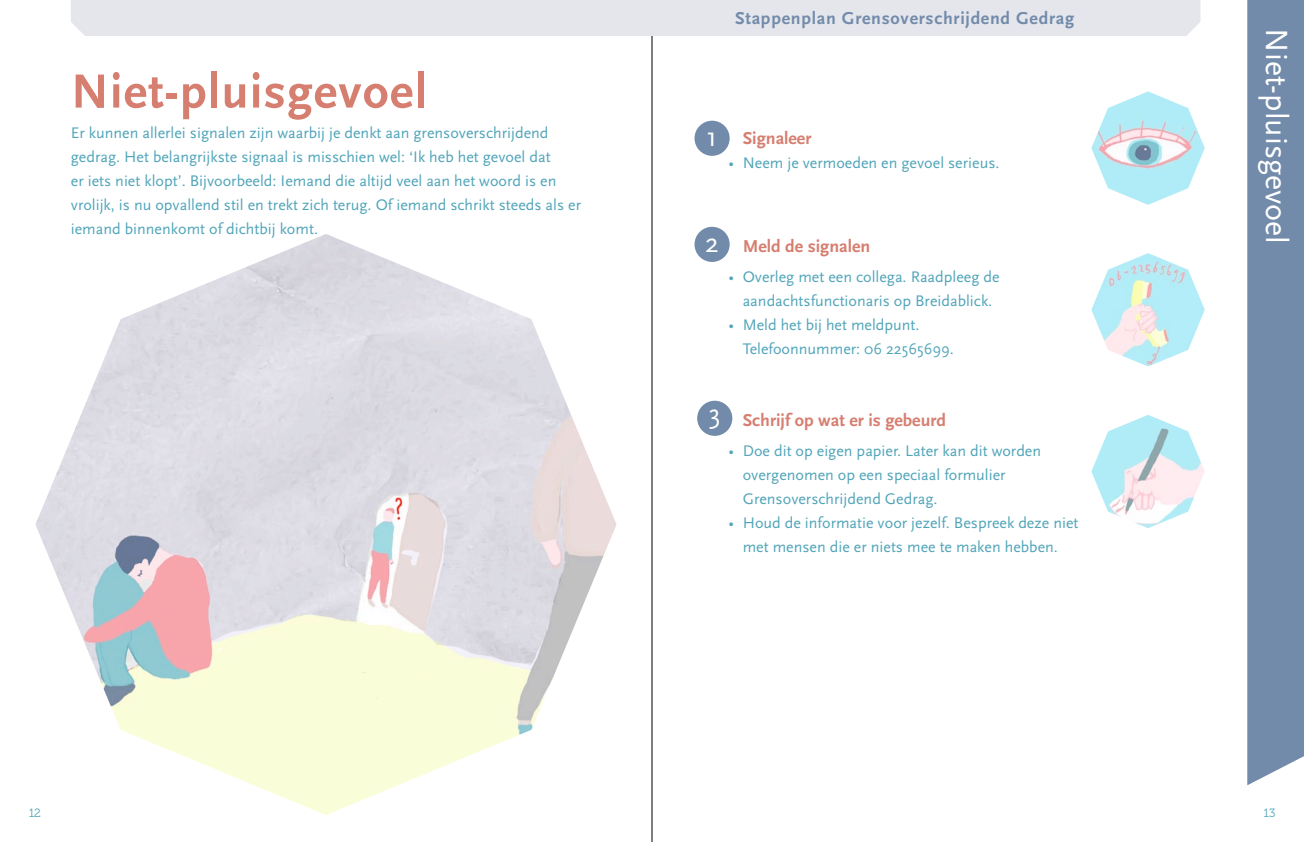
<style>
.page{position:relative;width:1304px;height:842px;background:#fff}
.page>*{position:absolute;margin:0;border:0;box-sizing:border-box;transform-origin:0 0}
.t1{font:700 50px "Scala Sans";letter-spacing:.025em;color:#d67e70}
.t2{font:32px "Scala Sans";color:#fff}
.t3{font:28px "Scala Sans";color:#fff}
.t4{font:700 18px "Scala Sans";color:#d67e70}
.t5{font:700 18px "Scala Sans";letter-spacing:.04em;color:#728baa}
.t6{font:16px/24px "Scala Sans";color:#51a5b9}
.t7{font:12px "Museo 300";color:#51a5b9}
</style>
<div class="page">
<img style="left:35px;top:234px;width:582px;height:581px">
<hr style="left:652px;top:1px;width:1px;height:841px;background:#000">
<div style="left:71px;top:1px;width:1129px;height:35px;background:#e4e6ec"></div>
<div style="left:694px;top:121px;width:36px;height:35px;background:#728baa;border-radius:50%"></div>
<div style="left:694px;top:227px;width:36px;height:35px;background:#728baa;border-radius:50%"></div>
<div style="left:697px;top:401px;width:35px;height:35px;background:#728baa;border-radius:50%"></div>
<div style="left:1247px;top:1px;width:56px;height:784px;background:#728baa"></div>
<img style="left:1091px;top:415px;width:114px;height:113px">
<img style="left:1091px;top:253px;width:114px;height:113px">
<img style="left:1091px;top:91px;width:114px;height:114px">
<h1 class="t1" style="left:71px;top:64px;width:357px">Niet-pluisgevoel</h1>
<p class="t6" style="left:71px;top:121px;width:512px">Er kunnen allerlei signalen zijn waarbij je denkt aan grensoverschrijdend gedrag. Het belangrijkste signaal is misschien wel: ‘Ik heb het gevoel dat<br>er iets niet klopt’. Bijvoorbeeld: Iemand die altijd veel aan het woord is en vrolijk, is nu opvallend stil en trekt zich terug. Of iemand schrikt steeds als er iemand binnenkomt of dichtbij komt.</p>
<p class="t5" style="left:735px;top:8px;width:341px">Stappenplan Grensoverschrijdend Gedrag</p>
<h3 class="t3" style="left:707px;top:122px;width:12px">1</h3>
<p class="t4" style="left:743px;top:128px;width:70px">Signaleer</p>
<p class="t6" style="left:729px;top:151px;width:272px">• Neem je vermoeden en gevoel serieus.</p>
<h3 class="t3" style="left:705px;top:228px;width:15px">2</h3>
<p class="t4" style="left:743px;top:236px;width:129px">Meld de signalen</p>
<p class="t6" style="left:729px;top:265px;width:273px;text-align:center">• Overleg met een collega. Raadpleeg de aandachtsfunctionaris op Breidablick.</p>
<p class="t6" style="left:743px;top:313px;width:213px;text-indent:-14px">• Meld het bij het meldpunt.<br>Telefoonnummer: 06 22565699.</p>
<h3 class="t3" style="left:709px;top:399px;width:14px">3</h3>
<p class="t4" style="left:743px;top:410px;width:205px">Schrijf op wat er is gebeurd</p>
<p class="t6" style="left:743px;top:439px;width:300px;text-indent:-14px">• Doe dit op eigen papier. Later kan dit worden overgenomen op een speciaal formulier<br>Grensoverschrijdend Gedrag.</p>
<p class="t6" style="left:729px;top:511px;width:351px;text-align:center">• Houd de informatie voor jezelf. Bespreek deze niet met mensen die er niets mee te maken hebben.</p>
<h2 class="t2" style="left:1294px;top:28px;width:217px;rotate:90deg">Niet-pluisgevoel</h2>
<p class="t7" style="left:28px;top:806px;width:14px">12</p>
<p class="t7" style="left:1264px;top:806px;width:13px">13</p>
</div>
